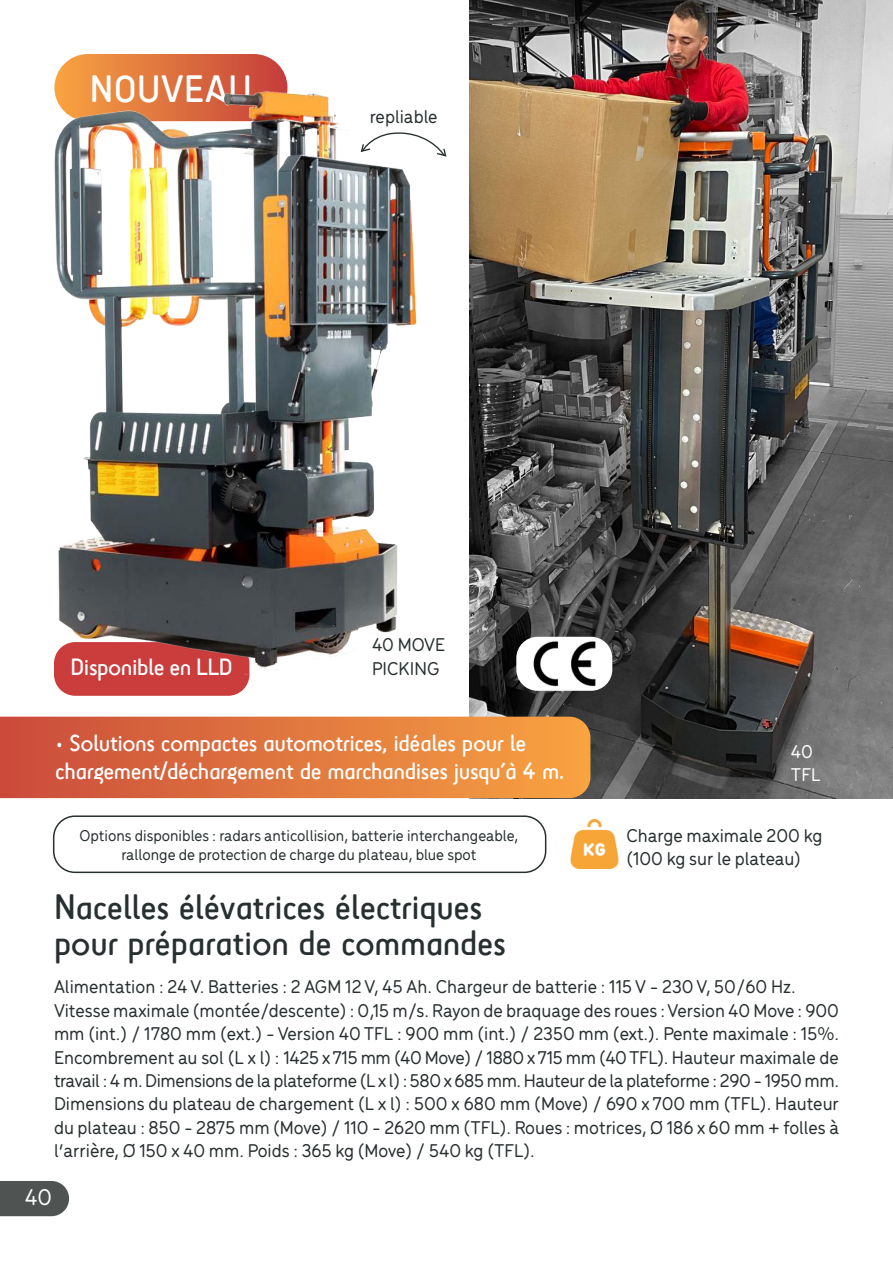
<style>
.page{position:relative;width:893px;height:1263px;background:#fff}
.page>*{position:absolute;margin:0;border:0;box-sizing:border-box;transform-origin:0 0}
.t1{font:38.85px "Sci Fly Sans";letter-spacing:.015em;color:#fff}
.t2{font:36px/36px "Sci Fly Sans";letter-spacing:-.01em;color:#282f30}
.t3{font:24px/28.8px "Sci Fly Sans";letter-spacing:-.02em;color:#fff}
.t4{font:500 24px "Menco";color:#fff}
.t5{font:500 19.5px/23.4px "Menco";color:#282f30}
.t6{font:500 19.5px/23.4px "Menco";color:#fff}
.t7{font:500 16.5px/19.8px "Menco";color:#282f30;text-align:center}
</style>
<div class="page">
<img style="left:470px;top:0;width:423px;height:798px">
<div style="left:53px;top:815px;width:493px;height:58px;border:2px solid #282f30;border-radius:21px"></div>
<svg style="left:0;top:717px;width:590px;height:81px;background:#e0763e"></svg>
<img style="left:54px;top:54px;width:363px;height:642px">
<img style="left:516px;top:637px;width:96px;height:54px">
<svg style="left:360px;top:131px;width:87px;height:27px"></svg>
<img style="left:570px;top:819px;width:49px;height:50px">
<div style="left:0;top:1181px;width:69px;height:35px;background:#4f5453"></div>
<h1 class="t1" style="left:90px;top:67px;width:163px">NOUVEAU</h1>
<p class="t5" style="left:370px;top:104px;width:69px">repliable</p>
<p class="t3" style="left:71px;top:653px;width:164px">Disponible en LLD</p>
<p class="t5" style="left:372px;top:632px;width:75px">40 MOVE<br>PICKING</p>
<p class="t3" style="left:55px;top:728px;width:511px">• Solutions compactes automotrices, idéales pour le chargement/déchargement de marchandises jusqu’à 4 m.</p>
<p class="t7" style="left:80px;top:824px;width:440px">Options disponibles : radars anticollision, batterie interchangeable, rallonge de protection de charge du plateau, blue spot</p>
<p class="t6" style="left:791px;top:738px;width:31px">40<br>TFL</p>
<p class="t5" style="left:626px;top:823px;width:198px">Charge maximale 200 kg (100 kg sur le plateau)</p>
<h2 class="t2" style="left:54px;top:889px;width:454px">Nacelles élévatrices électriques pour préparation de commandes</h2>
<p class="t5" style="left:54px;top:974px;width:787px">Alimentation : 24 V. Batteries : 2 AGM 12 V, 45 Ah. Chargeur de batterie : 115 V - 230 V, 50/60 Hz.<br>Vitesse maximale (montée/descente) : 0,15 m/s. Rayon de braquage des roues : Version 40 Move : 900 mm (int.) / 1780 mm (ext.) - Version 40 TFL : 900 mm (int.) / 2350 mm (ext.). Pente maximale : 15%.<br>Encombrement au sol (L x l) : 1425 x 715 mm (40 Move) / 1880 x 715 mm (40 TFL). Hauteur maximale de travail : 4 m. Dimensions de la plateforme (L x l) : 580 x 685 mm. Hauteur de la plateforme : 290 - 1950 mm.<br>Dimensions du plateau de chargement (L x l) : 500 x 680 mm (Move) / 690 x 700 mm (TFL). Hauteur du plateau : 850 - 2875 mm (Move) / 110 - 2620 mm (TFL). Roues : motrices, Ø 186 x 60 mm + folles à l’arrière, Ø 150 x 40 mm. Poids : 365 kg (Move) / 540 kg (TFL).</p>
<p class="t4" style="left:25px;top:1180px;width:29px">40</p>
</div>
